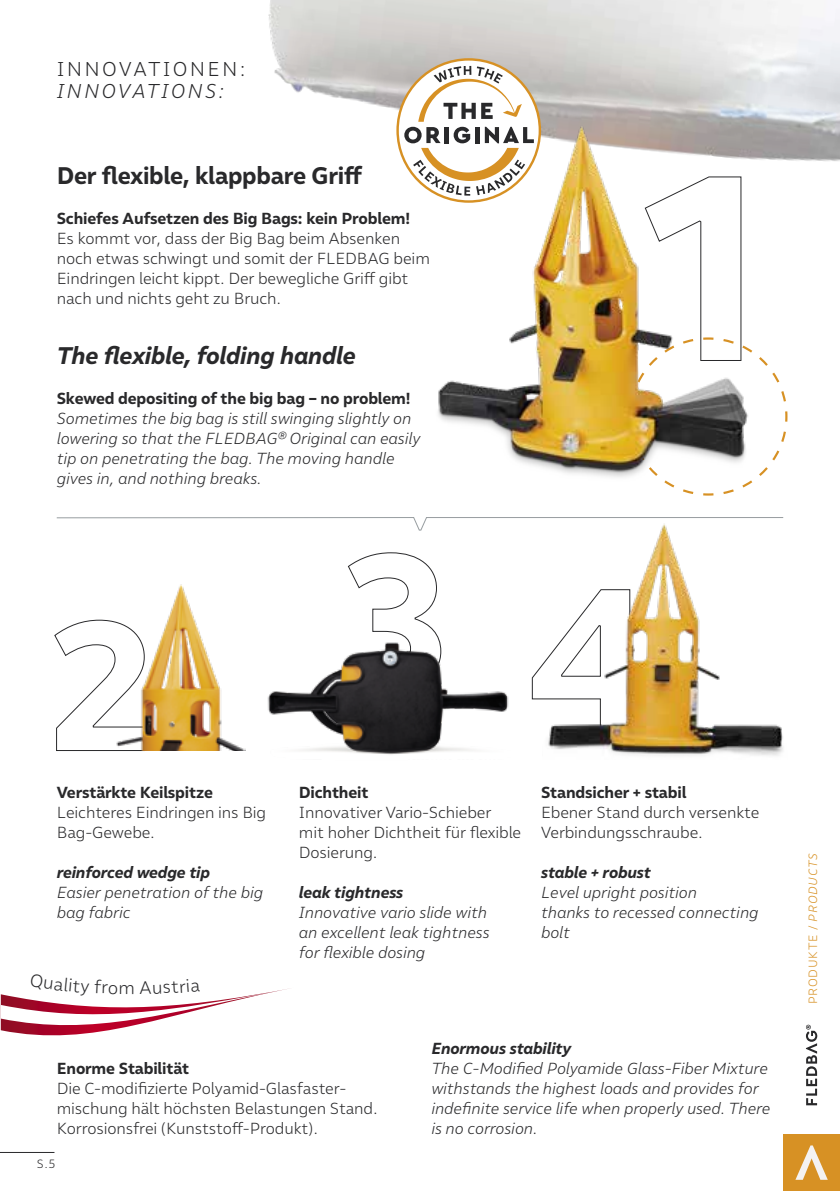
<style>
.page{position:relative;width:840px;height:1191px;background:#fff}
.page>*{position:absolute;margin:0;border:0;box-sizing:border-box;transform-origin:0 0}
.t1{font:700 24px "Malva";letter-spacing:-.01em;color:#29292b}
.t2{font:italic 700 24px "Malva";letter-spacing:-.01em;color:#29292b}
.t3{font:300 20px "Malva";letter-spacing:.11em;color:#29292b}
.t4{font:italic 300 20px "Malva";letter-spacing:.11em;color:#29292b}
.t5{font:300 18px "Malva";color:#29292b}
.t6{font:italic 300 16px/20px "Malva";letter-spacing:-.01em;color:#29292b}
.t7{font:300 16px/20px "Malva";letter-spacing:-.01em;color:#29292b}
.t8{font:700 16px "Malva";letter-spacing:-.01em;color:#29292b}
.t9{font:italic 700 16px "Malva";letter-spacing:-.01em;color:#29292b}
.t10{font:300 12px "Malva";letter-spacing:.06em;color:#d79124}
.t11{font:300 12px "Malva";color:#29292b}
.s1{font-style:italic}
</style>
<div class="page">
<img style="left:268px;top:0;width:571px;height:161px">
<svg style="left:56px;top:517px;width:475px;height:14px"></svg>
<svg style="left:749px;top:348px;width:39px;height:137px"></svg>
<img style="left:438px;top:97px;width:311px;height:399px">
<svg style="left:54px;top:619px;width:61px;height:132px"></svg>
<img style="left:115px;top:584px;width:130px;height:167px">
<img style="left:531px;top:517px;width:253px;height:239px">
<svg style="left:347px;top:552px;width:93px;height:89px"></svg>
<img style="left:267px;top:641px;width:242px;height:114px">
<img style="left:270px;top:643px;width:236px;height:110px">
<svg style="left:396px;top:58px;width:144px;height:145px"></svg>
<hr style="left:0;top:1152px;width:54px;height:1px;background:#29292b">
<svg style="left:806px;top:1024px;width:10px;height:81px"></svg>
<div style="left:782px;top:1134px;width:57px;height:57px;background:#d79124"></div>
<svg style="left:796px;top:1145px;width:31px;height:34px"></svg>
<svg style="left:1px;top:988px;width:288px;height:48px"></svg>
<p class="t3" style="left:57px;top:57px;width:190px">INNOVATIONEN:</p>
<p class="t4" style="left:57px;top:79px;width:169px">INNOVATIONS:</p>
<h1 class="t1" style="left:57px;top:161px;width:307px">Der flexible, klappbare Griff</h1>
<p class="t8" style="left:57px;top:209px;width:354px">Schiefes Aufsetzen des Big Bags: kein Problem!</p>
<p class="t7" style="left:57px;top:229px;width:374px">Es kommt vor, dass der Big Bag beim Absenken noch etwas schwingt und somit der FLEDBAG beim Eindringen leicht kippt. Der bewegliche Griff gibt nach und nichts geht zu Bruch.</p>
<h1 class="t2" style="left:57px;top:340px;width:300px">The flexible, folding handle</h1>
<p class="t8" style="left:57px;top:388px;width:355px">Skewed depositing of the big bag – no problem!</p>
<p class="t6" style="left:57px;top:408px;width:365px">Sometimes the big bag is still swinging slightly on lowering so that the FLEDBAG® Original can easily tip on penetrating the bag. The moving handle gives in, and nothing breaks.</p>
<p class="t8" style="left:57px;top:782px;width:158px">Verstärkte Keilspitze</p>
<p class="t7" style="left:57px;top:802px;width:211px">Leichteres Eindringen ins Big<br>Bag-Gewebe.</p>
<p class="t9" style="left:57px;top:862px;width:155px">reinforced wedge tip</p>
<p class="t6" style="left:57px;top:882px;width:208px">Easier penetration of the big bag fabric</p>
<p class="t5" style="left:118px;top:977px;width:18px">m</p>
<p class="t8" style="left:299px;top:782px;width:71px">Dichtheit</p>
<p class="t7" style="left:299px;top:802px;width:224px">Innovativer Vario-Schieber<br>mit hoher Dichtheit für flexible<br>Dosierung.</p>
<p class="t9" style="left:299px;top:882px;width:106px">leak tightness</p>
<p class="t6" style="left:299px;top:902px;width:192px">Innovative vario slide with an excellent leak tightness for flexible dosing</p>
<p class="t8" style="left:540px;top:782px;width:147px">Standsicher + stabil</p>
<p class="t7" style="left:540px;top:802px;width:220px">Ebener Stand durch versenkte<br>Verbindungsschraube.</p>
<p class="t9" style="left:540px;top:862px;width:111px">stable + robust</p>
<p class="t6" style="left:540px;top:882px;width:219px">Level upright position<br>thanks to recessed connecting bolt</p>
<p class="t8" style="left:57px;top:1059px;width:134px">Enorme Stabilität</p>
<p class="t7" style="left:57px;top:1078px;width:322px">Die C-modifizierte Polyamid-Glasfaster&shy;mischung hält höchsten Belastungen Stand.<br>Korrosionsfrei (Kunststoff-Produkt).</p>
<p class="t11" style="left:37px;top:1157px;width:20px">S.5</p>
<p class="t9" style="left:431px;top:1039px;width:141px">Enormous stability</p>
<p class="t6" style="left:431px;top:1058px;width:340px">The C-Modified Polyamide Glass-Fiber Mixture withstands the highest loads and provides for indefinite service life when properly used. There is no corrosion.</p>
<p class="t10" style="left:805px;top:1004px;width:153px;rotate:-90deg">PRODUKTE / <span class="s1">PRODUCTS</span></p>
</div>
